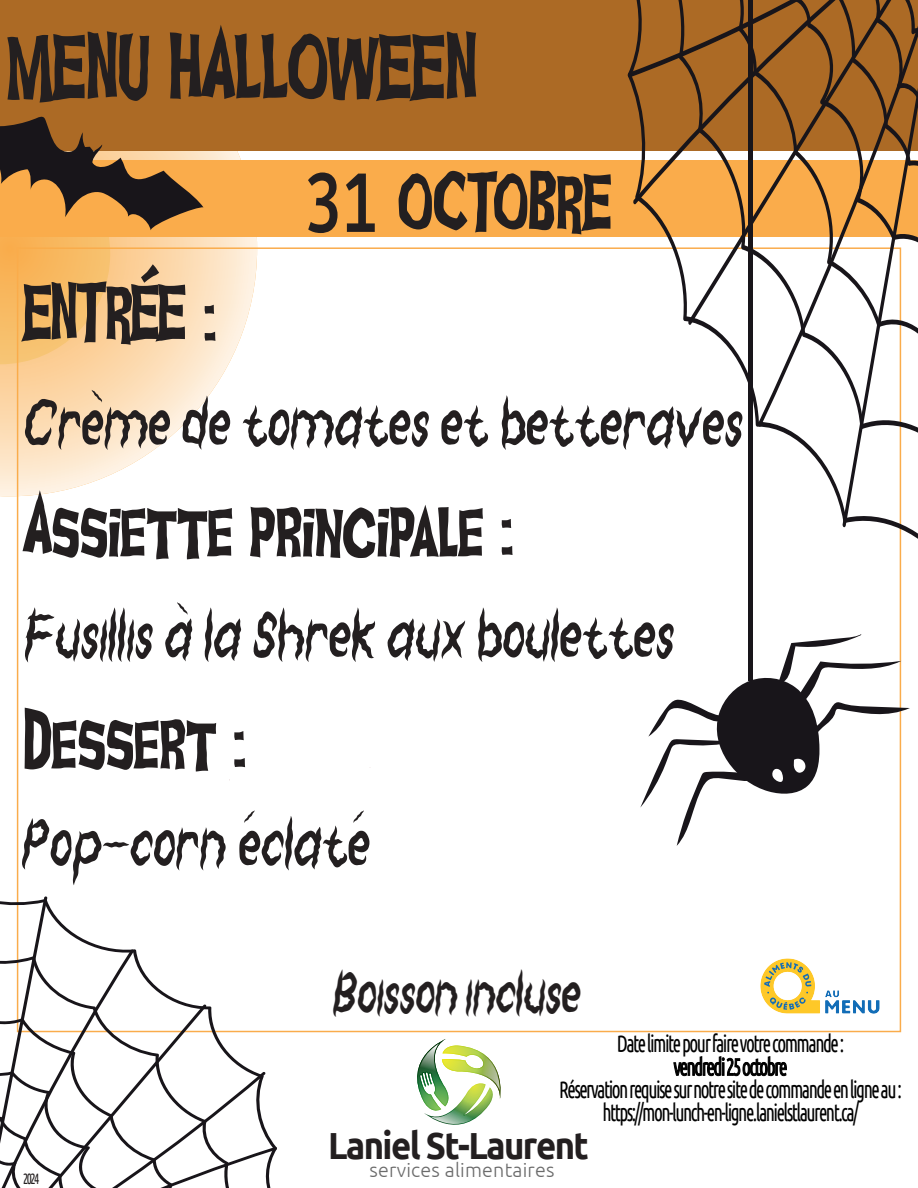
<style>
.page{position:relative;width:918px;height:1188px;background:#fff}
.page>*{position:absolute;margin:0;border:0;box-sizing:border-box;transform-origin:0 0}
.t1{font:105px "Ghoulish Fright AOE";color:#231f20;scale:.76 1}
.t2{font:90px "Ghoulish Fright AOE";color:#231f20;scale:.76 1}
.t3{font:69px "Shaky Halloween";letter-spacing:-.025em;color:#231f20;scale:.8 1}
.t4{font:60px "Shaky Halloween";letter-spacing:-.03em;color:#231f20;scale:.8 1}
.t5{font:700 37.65px "Ubuntu";letter-spacing:-.045em;color:#231f20;scale:.92 1}
.t6{font:24px/23.1px "Ubuntu Condensed";letter-spacing:-.08em;color:#000;text-align:center;scale:.8 1}
.t7{font:300 19.5px "Ubuntu";letter-spacing:.01em;color:#6b6b6b}
.t8{font:15px "Ubuntu Condensed";color:#231f20;scale:.8 1}
.s1{font-family:"Dubai";font-weight:500}
</style>
<div class="page">
<svg style="left:0;top:151px;width:257px;height:345px"></svg>
<div style="left:0;top:0;width:918px;height:151px;background:#ac6a25"></div>
<div style="left:0;top:161px;width:918px;height:76px;background:#faac4b"></div>
<svg style="left:640px;top:634px;width:270px;height:212px"></svg>
<div style="left:748px;top:0;width:5px;height:681px;background:#18151a"></div>
<svg style="left:0;top:116px;width:204px;height:248px"></svg>
<svg style="left:628px;top:0;width:290px;height:527px"></svg>
<svg style="left:0;top:896px;width:277px;height:292px"></svg>
<img style="left:760px;top:958px;width:120px;height:56px">
<img style="left:417px;top:1039px;width:84px;height:86px">
<h1 class="t1" style="left:7px;top:1px;width:621px">MENU HALLOWEEN</h1>
<h2 class="t2" style="left:24px;top:256px;width:256px">ENTRÉE :</h2>
<h2 class="t2" style="left:305px;top:146px;width:405px"><span class="s1">31</span> OCTOBRE</h2>
<h3 class="t3" style="left:24px;top:380px;width:902px">Crème de tomates et betteraves</h3>
<h2 class="t2" style="left:24px;top:470px;width:647px">Assiette principale :</h2>
<h3 class="t3" style="left:24px;top:593px;width:816px">Fusillis à la Shrek aux boulettes</h3>
<h2 class="t2" style="left:24px;top:682px;width:295px">Dessert :</h2>
<h3 class="t3" style="left:21px;top:801px;width:439px">Pop-corn éclaté</h3>
<p class="t8" style="left:23px;top:1169px;width:22px">2024</p>
<h3 class="t4" style="left:332px;top:956px;width:314px">Boisson incluse</h3>
<p class="t6" style="left:559px;top:1031px;width:430px">Date limite pour faire votre commande :<br>vendredi 25 octobre<br>Réservation requise sur notre site de commande en ligne au : https://mon-lunch-en-ligne.lanielstlaurent.ca/</p>
<h3 class="t5" style="left:328px;top:1123px;width:285px">Laniel St-Laurent</h3>
<p class="t7" style="left:370px;top:1159px;width:187px">services alimentaires</p>
</div>
